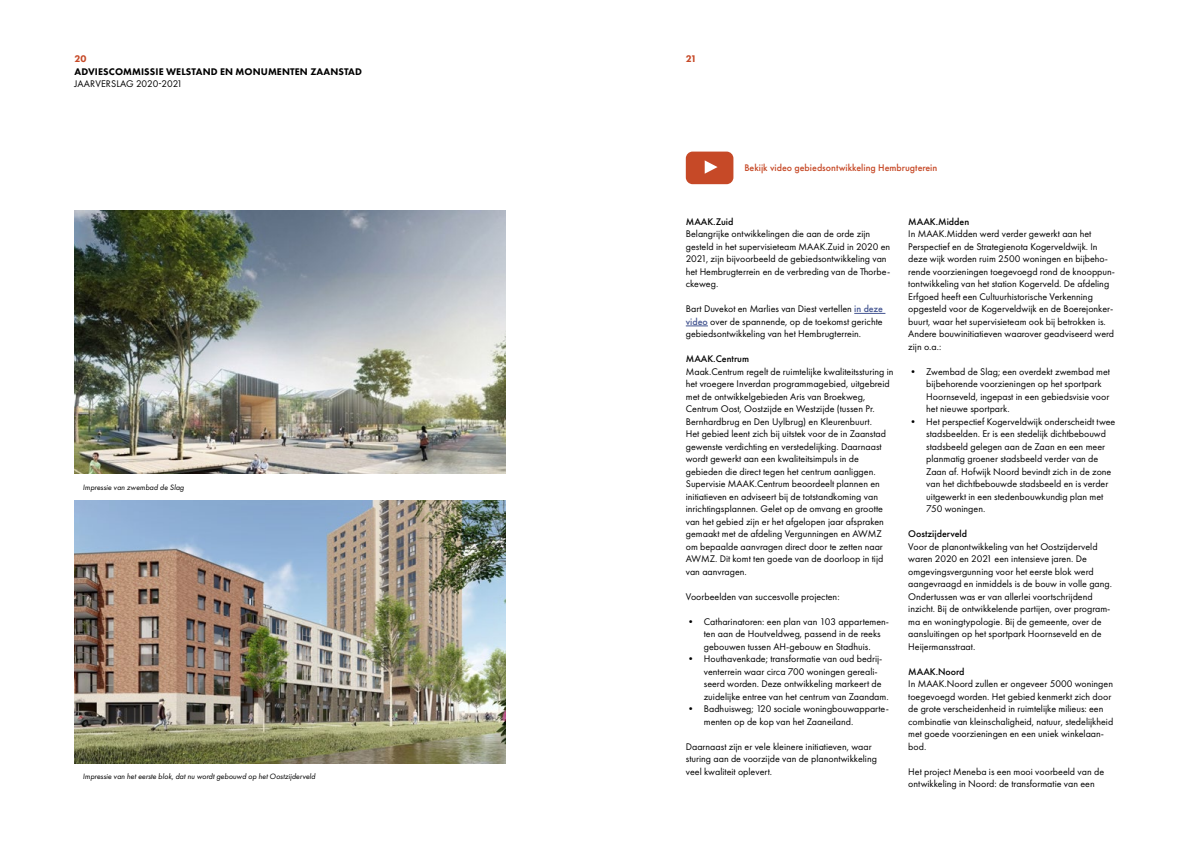
<style>
.page{position:relative;width:1191px;height:842px;background:#fff}
.page>*{position:absolute;margin:0;border:0;box-sizing:border-box;transform-origin:0 0}
.MooiNH_Platte_tekst{font:10px/12.5px "Futura PT";color:#000}
.MooiNH_Platte_tekst-2{font:500 10px "Futura PT";color:#000}
.t1{font:800 10px "Futura PT";letter-spacing:.01em;color:#000}
.Bijschrift{font:500 10px "Futura PT";color:#c64927}
.t2{font:800 10px "Futura PT";color:#c64927}
.Bijschrift-2{font:italic 8px "Futura PT";color:#000}
.s1{font-weight:500;color:#465792}
</style>
<div class="page">
<hr style="left:854px;top:313px;width:31px;height:1px;background:#465792">
<svg style="left:686px;top:326px;width:22px;height:1px"></svg>
<img style="left:74px;top:500px;width:431px;height:263px">
<img style="left:74px;top:210px;width:431px;height:264px">
<svg style="left:686px;top:152px;width:47px;height:32px;background:#ca5637"></svg>
<p class="t2" style="left:74px;top:53px;width:13px">20</p>
<p class="t2" style="left:686px;top:53px;width:13px">21</p>
<p class="t1" style="left:74px;top:65px;width:289px">ADVIESCOMMISSIE WELSTAND EN MONUMENTEN ZAANSTAD</p>
<p class="MooiNH_Platte_tekst" style="left:74px;top:78px;width:110px">JAARVERSLAG 2020-2021</p>
<p class="Bijschrift" style="left:744px;top:162px;width:194px">Bekijk video gebiedsontwikkeling Hembrugterein</p>
<p class="Bijschrift-2" style="left:83px;top:482px;width:103px">Impressie van zwembad de Slag</p>
<p class="Bijschrift-2" style="left:83px;top:772px;width:234px">Impressie van het eerste blok, dat nu wordt gebouwd op het Oostzijderveld</p>
<p class="MooiNH_Platte_tekst-2" style="left:686px;top:216px;width:49px">MAAK.Zuid</p>
<p class="MooiNH_Platte_tekst" style="left:686px;top:228px;width:206px">Belangrijke ontwikkelingen die aan de orde zijn gesteld in het supervisieteam MAAK.Zuid in 2020 en 2021, zijn bijvoorbeeld de gebiedsontwikkeling van het Hembrugterrein en de verbreding van de Thorbe&shy;ckeweg.</p>
<p class="MooiNH_Platte_tekst" style="left:686px;top:303px;width:199px;text-align:justify">Bart Duvekot en Marlies van Diest vertellen <span class="s1">in deze video</span> over de spannende, op de toekomst gerichte gebiedsontwikkeling van het Hembrugterrein.</p>
<p class="MooiNH_Platte_tekst-2" style="left:686px;top:353px;width:65px">MAAK.Centrum</p>
<p class="MooiNH_Platte_tekst" style="left:686px;top:365px;width:209px">Maak.Centrum regelt de ruimtelijke kwaliteitssturing in het vroegere Inverdan programmagebied, uitgebreid met de ontwikkelgebieden Aris van Broekweg, Centrum Oost, Oostzijde en Westzijde (tussen Pr.<br>Bernhardbrug en Den Uylbrug) en Kleurenbuurt.</p>
<p class="MooiNH_Platte_tekst" style="left:686px;top:428px;width:202px">Het gebied leent zich bij uitstek voor de in Zaanstad gewenste verdichting en verstedelijking. Daarnaast wordt gewerkt aan een kwaliteitsimpuls in de gebieden die direct tegen het centrum aanliggen.</p>
<p class="MooiNH_Platte_tekst" style="left:686px;top:478px;width:200px">Supervisie MAAK.Centrum beoordeelt plannen en initiatieven en adviseert bij de totstandkoming van inrichtingsplannen. Gelet op de omvang en grootte van het gebied zijn er het afgelopen jaar afspraken gemaakt met de afdeling Vergunningen en AWMZ om bepaalde aanvragen direct door te zetten naar AWMZ. Dit komt ten goede van de doorloop in tijd van aanvragen.</p>
<p class="MooiNH_Platte_tekst" style="left:686px;top:590px;width:155px">Voorbeelden van succesvolle projecten:</p>
<p class="MooiNH_Platte_tekst" style="left:704px;top:615px;width:187px;text-indent:-18px">• Catharinatoren: een plan van 103 appartemen&shy;ten aan de Houtveldweg, passend in de reeks gebouwen tussen AH-gebouw en Stadhuis.</p>
<p class="MooiNH_Platte_tekst" style="left:704px;top:653px;width:186px;text-indent:-18px">• Houthavenkade; transformatie van oud bedrij&shy;venterrein waar circa 700 woningen gereali&shy;seerd worden. Deze ontwikkeling markeert de zuidelijke entree van het centrum van Zaandam.</p>
<p class="MooiNH_Platte_tekst" style="left:704px;top:703px;width:187px;text-indent:-18px">• Badhuisweg; 120 sociale woningbouwapparte&shy;menten op de kop van het Zaaneiland.</p>
<p class="MooiNH_Platte_tekst" style="left:686px;top:740px;width:193px">Daarnaast zijn er vele kleinere initiatieven, waar sturing aan de voorzijde van de planontwikkeling veel kwaliteit oplevert.</p>
<p class="MooiNH_Platte_tekst-2" style="left:908px;top:216px;width:62px">MAAK.Midden</p>
<p class="MooiNH_Platte_tekst" style="left:908px;top:228px;width:208px">In MAAK.Midden werd verder gewerkt aan het Perspectief en de Strategienota Kogerveldwijk. In deze wijk worden ruim 2500 woningen en bijbeho&shy;rende voorzieningen toegevoegd rond de knooppun&shy;tontwikkeling van het station Kogerveld. De afdeling Erfgoed heeft een Cultuurhistorische Verkenning opgesteld voor de Kogerveldwijk en de Boerejonker&shy;buurt, waar het supervisieteam ook bij betrokken is.</p>
<p class="MooiNH_Platte_tekst" style="left:908px;top:328px;width:207px">Andere bouwinitiatieven waarover geadviseerd werd zijn o.a.:</p>
<p class="MooiNH_Platte_tekst" style="left:926px;top:365px;width:185px;text-indent:-18px">• Zwembad de Slag; een overdekt zwembad met bijbehorende voorzieningen op het sportpark Hoornseveld, ingepast in een gebiedsvisie voor het nieuwe sportpark.</p>
<p class="MooiNH_Platte_tekst" style="left:926px;top:415px;width:191px;text-indent:-18px">• Het perspectief Kogerveldwijk onderscheidt twee stadsbeelden. Er is een stedelijk dichtbebouwd stadsbeeld gelegen aan de Zaan en een meer planmatig groener stadsbeeld verder van de Zaan af. Hofwijk Noord bevindt zich in de zone van het dichtbebouwde stadsbeeld en is verder uitgewerkt in een stedenbouwkundig plan met 750 woningen.</p>
<p class="MooiNH_Platte_tekst-2" style="left:908px;top:528px;width:60px">Oostzijderveld</p>
<p class="MooiNH_Platte_tekst" style="left:908px;top:540px;width:205px">Voor de planontwikkeling van het Oostzijderveld waren 2020 en 2021 een intensieve jaren. De omgevingsvergunning voor het eerste blok werd aangevraagd en inmiddels is de bouw in volle gang.<br>Ondertussen was er van allerlei voortschrijdend inzicht. Bij de ontwikkelende partijen, over program&shy;ma en woningtypologie. Bij de gemeente, over de aansluitingen op het sportpark Hoornseveld en de Heijermansstraat.</p>
<p class="MooiNH_Platte_tekst-2" style="left:908px;top:666px;width:58px">MAAK.Noord</p>
<p class="MooiNH_Platte_tekst" style="left:908px;top:678px;width:206px">In MAAK.Noord zullen er ongeveer 5000 woningen toegevoegd worden. Het gebied kenmerkt zich door de grote verscheidenheid in ruimtelijke milieus: een combinatie van kleinschaligheid, natuur, stedelijkheid met goede voorzieningen en een uniek winkelaan&shy;bod.</p>
<p class="MooiNH_Platte_tekst" style="left:908px;top:765px;width:197px">Het project Meneba is een mooi voorbeeld van de ontwikkeling in Noord: de transformatie van een</p>
</div>
